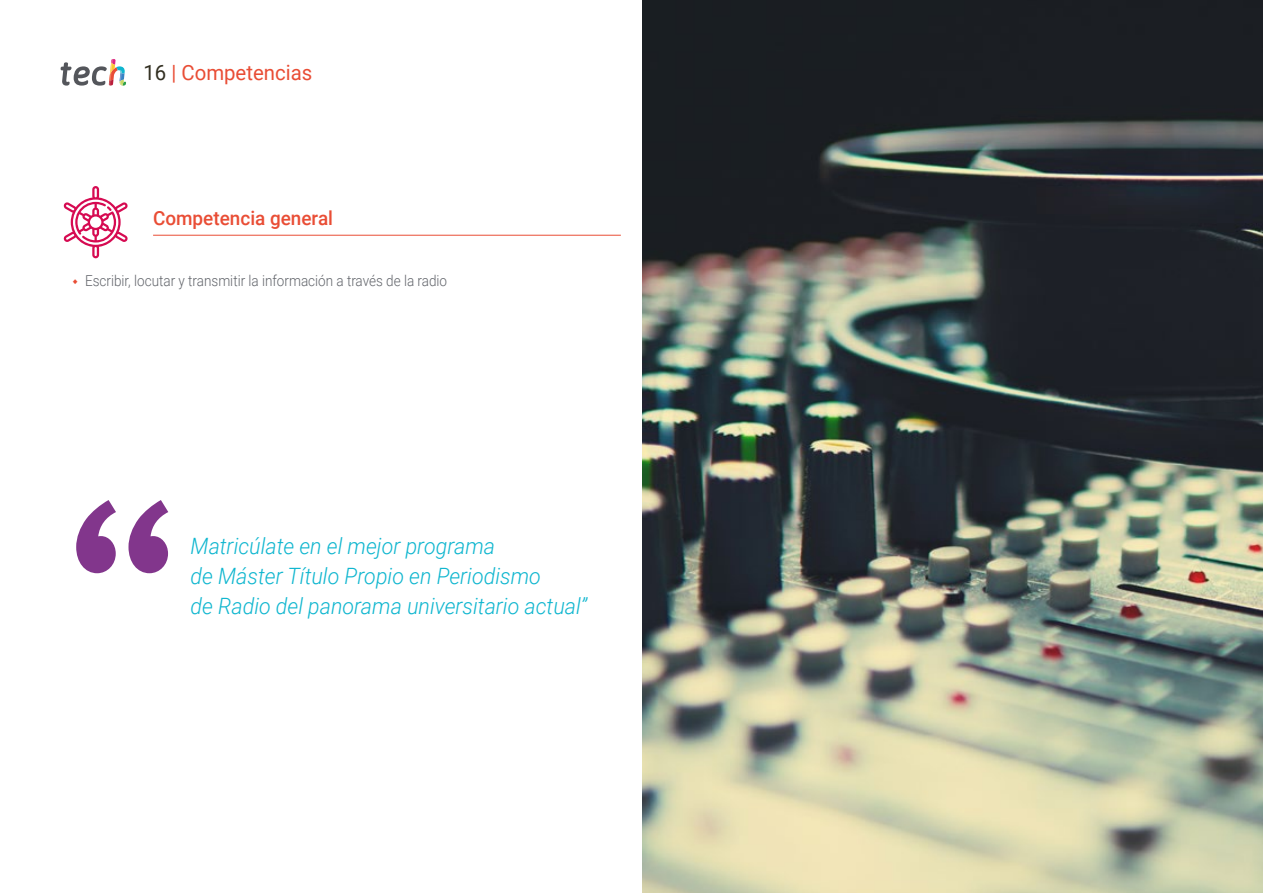
<style>
.page{position:relative;width:1263px;height:893px;background:#fff}
.page>*{position:absolute;margin:0;border:0;box-sizing:border-box;transform-origin:0 0}
.t1{font:italic 300 22.5px/30px "Roboto";color:#0fb6cf;scale:.95 1}
.t2{font:21px "Roboto";color:#e94d35}
.t3{font:500 19.5px "Roboto";color:#e94d35}
.t4{font:300 15px "Roboto";color:#61646a;scale:.9 1}
.s1{color:#312e20}
</style>
<div class="page">
<img style="left:642px;top:0;width:621px;height:893px">
<svg style="left:63px;top:186px;width:65px;height:72px"></svg>
<hr style="left:153px;top:235px;width:468px;height:1px;background:#e94d35">
<svg style="left:76px;top:500px;width:92px;height:73px"></svg>
<svg style="left:61px;top:59px;width:65px;height:27px"></svg>
<p class="t2" style="left:144px;top:57px;width:170px"><span class="s1">16</span> | Competencias</p>
<p class="t3" style="left:153px;top:205px;width:181px">Competencia general</p>
<p class="t4" style="left:85px;top:270px;width:404px">Escribir, locutar y transmitir la información a través de la radio</p>
<p class="t1" style="left:191px;top:530px;width:419px">Matricúlate en el mejor programa<br>de Máster Título Propio en Periodismo<br>de Radio del panorama universitario actual”</p>
</div>
